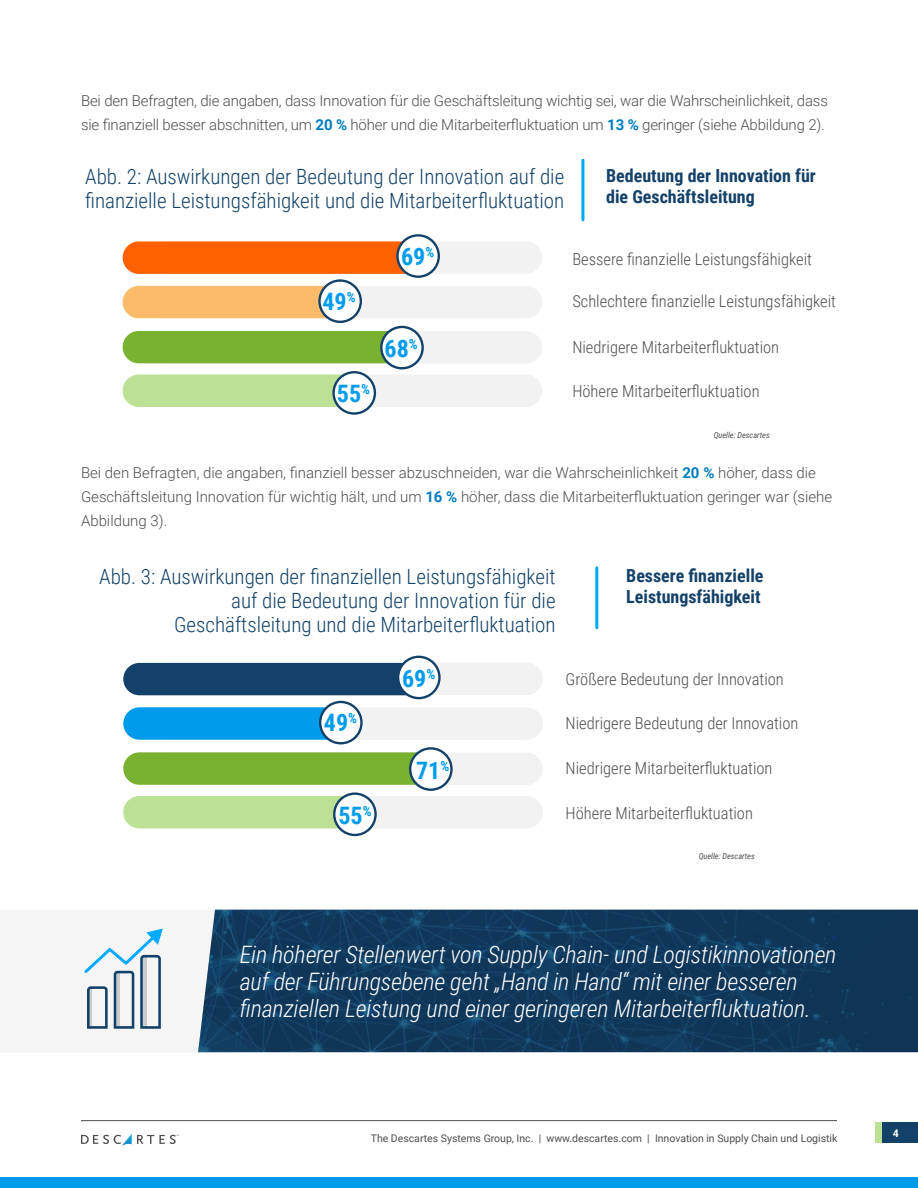
<style>
.page{position:relative;width:918px;height:1188px;background:#fff}
.page>*{position:absolute;margin:0;border:0;box-sizing:border-box;transform-origin:0 0}
.t1{font:italic 300 24px/27px "Roboto Condensed";letter-spacing:-.01em;color:#fff}
.t2{font:700 24px "Roboto Condensed";color:#009ceb}
.t3{font:300 21px/24px "Roboto Condensed";color:#134169}
.t4{font:700 18px/21px "Roboto Condensed";color:#134169}
.t5{font:300 16.5px "Roboto Condensed";color:#4d4d4d}
.t6{font:300 15px/24px "Roboto";letter-spacing:-.01em;color:#4d4d4d}
.t7{font:700 11.1px "Roboto";color:#fff}
.t8{font:10.5px "Roboto";color:#4d4d4d}
.t9{font:italic 8.25px "Roboto Condensed";color:#4d4d4d}
.s1{font-weight:700;color:#007dc0}
.s2{font-size:10.5px}
</style>
<div class="page">
<svg style="left:81px;top:1134px;width:98px;height:12px"></svg>
<hr style="left:81px;top:1120px;width:756px;height:1px;background:#4d4d4d">
<div style="left:882px;top:1122px;width:36px;height:21px;background:#134169"></div>
<div style="left:876px;top:1122px;width:6px;height:21px;background:#bce194"></div>
<div style="left:0;top:1177px;width:918px;height:11px;background:#009ceb"></div>
<svg style="left:123px;top:234px;width:419px;height:181px"></svg>
<svg style="left:123px;top:656px;width:420px;height:180px"></svg>
<div style="left:0;top:910px;width:230px;height:143px;background:#f5f5f5"></div>
<img style="left:198px;top:910px;width:720px;height:142px">
<svg style="left:84px;top:929px;width:79px;height:100px"></svg>
<hr style="left:581px;top:160px;width:3px;height:60px;background:#0af">
<hr style="left:595px;top:568px;width:3px;height:60px;background:#0af">
<p class="t6" style="left:81px;top:88px;width:748px">Bei den Befragten, die angaben, dass Innovation für die Geschäftsleitung wichtig sei, war die Wahrscheinlichkeit, dass sie finanziell besser abschnitten, um <span class="s1">20 %</span> höher und die Mitarbeiterfluktuation um <span class="s1">13 %</span> geringer (siehe Abbildung 2).</p>
<h2 class="t3" style="left:85px;top:164px;width:481px">Abb. 2: Auswirkungen der Bedeutung der Innovation auf die finanzielle Leistungsfähigkeit und die Mitarbeiterfluktuation</h2>
<p class="t4" style="left:606px;top:164px;width:211px">Bedeutung der Innovation für die Geschäftsleitung</p>
<h1 class="t2" style="left:322px;top:285px;width:35px">49<sup>%</sup></h1>
<h1 class="t2" style="left:337px;top:377px;width:35px">55<sup>%</sup></h1>
<h1 class="t2" style="left:401px;top:239px;width:35px">69<sup>%</sup></h1>
<h1 class="t2" style="left:385px;top:332px;width:35px">68<sup>%</sup></h1>
<p class="t5" style="left:572px;top:247px;width:241px">Bessere finanzielle Leistungsfähigkeit</p>
<p class="t5" style="left:572px;top:289px;width:265px">Schlechtere finanzielle Leistungsfähigkeit</p>
<p class="t5" style="left:572px;top:335px;width:208px">Niedrigere Mitarbeiterfluktuation</p>
<p class="t5" style="left:572px;top:380px;width:189px">Höhere Mitarbeiterfluktuation</p>
<p class="t9" style="left:714px;top:429px;width:58px">Quelle: Descartes</p>
<p class="t6" style="left:81px;top:460px;width:753px">Bei den Befragten, die angaben, finanziell besser abzuschneiden, war die Wahrscheinlichkeit <span class="s1">20 %</span> höher, dass die<br>Geschäftsleitung Innovation für wichtig hält, und um <span class="s1">16 %</span> höher, dass die Mitarbeiterfluktuation geringer war (siehe<br>Abbildung 3).</p>
<h2 class="t3" style="left:99px;top:564px;width:458px;text-align:right">Abb. 3: Auswirkungen der finanziellen Leistungsfähigkeit auf die Bedeutung der Innovation für die<br>Geschäftsleitung und die Mitarbeiterfluktuation</h2>
<p class="t4" style="left:626px;top:564px;width:139px">Bessere finanzielle<br>Leistungsfähigkeit</p>
<h1 class="t2" style="left:324px;top:706px;width:35px">49<sup>%</sup></h1>
<h1 class="t2" style="left:338px;top:798px;width:35px">55<sup>%</sup></h1>
<h1 class="t2" style="left:402px;top:661px;width:35px">69<sup>%</sup></h1>
<h1 class="t2" style="left:416px;top:753px;width:35px">71<sup>%</sup></h1>
<p class="t5" style="left:566px;top:668px;width:220px">Größere Bedeutung der Innovation</p>
<p class="t5" style="left:566px;top:712px;width:234px">Niedrigere Bedeutung der Innovation</p>
<p class="t5" style="left:566px;top:757px;width:208px">Niedrigere Mitarbeiterfluktuation</p>
<p class="t5" style="left:566px;top:802px;width:189px">Höhere Mitarbeiterfluktuation</p>
<p class="t9" style="left:699px;top:851px;width:58px">Quelle: Descartes</p>
<h1 class="t1" style="left:240px;top:940px;width:598px">Ein höherer Stellenwert von Supply Chain- und Logistikinnovationen auf der Führungsebene geht „Hand in Hand“ mit einer besseren finanziellen Leistung und einer geringeren Mitarbeiterfluktuation.</h1>
<p class="t8" style="left:371px;top:1131px;width:468px">The Descartes Systems Group, Inc. | www.descartes.com | Innovation in Supply Chain und Logistik</p>
<p class="t7" style="left:892px;top:1126px;width:9px">4<span class="s2">4</span></p>
</div>
